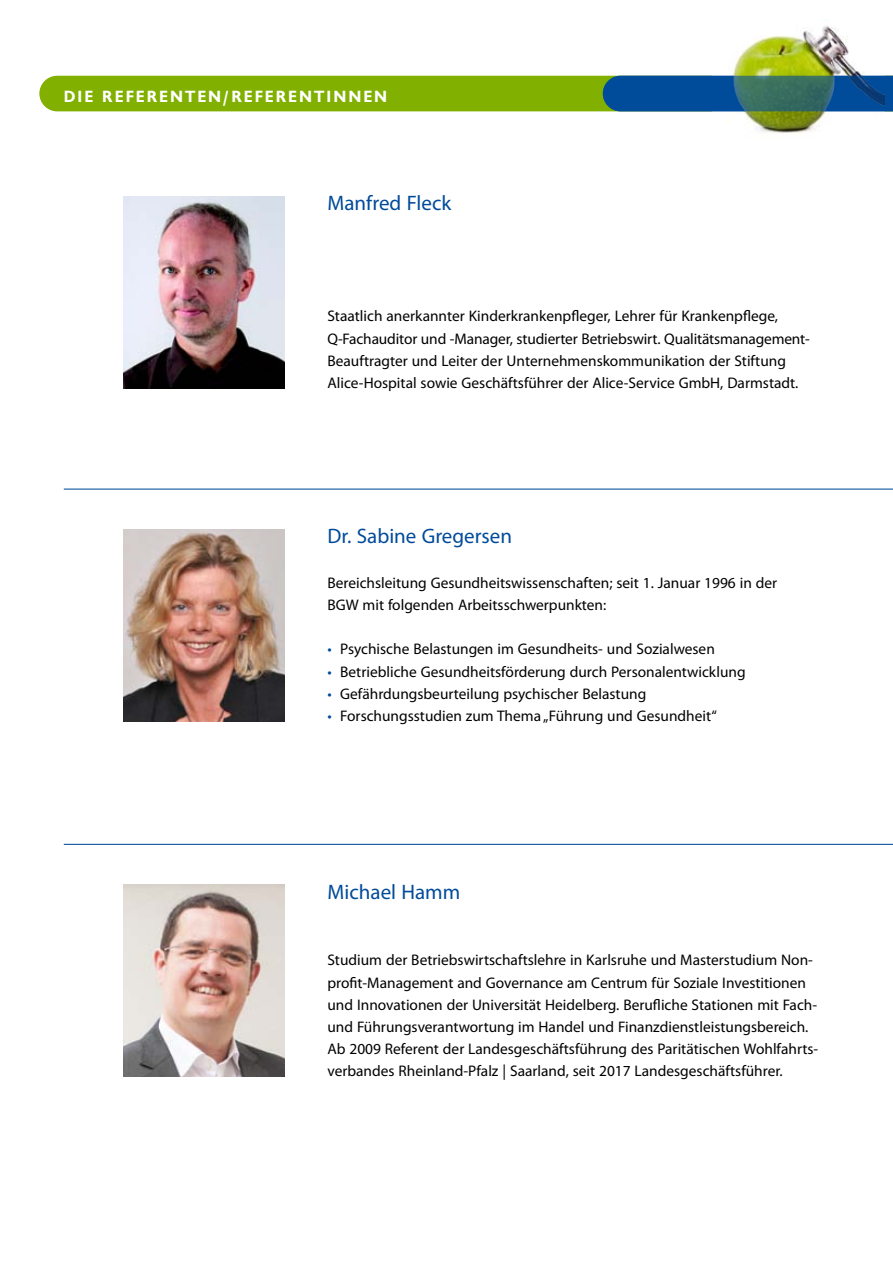
<style>
.page{position:relative;width:893px;height:1263px;background:#fff}
.page>*{position:absolute;margin:0;border:0;box-sizing:border-box;transform-origin:0 0}
.t1{font:21px "Myriad Pro";color:#004b9a}
.t2{font:700 16.8px "Chantilly";letter-spacing:.12em;color:#fff}
.t3{font:15.3px/22.2px "Myriad Pro";color:#000}
.s1{color:#004b9a}
</style>
<div class="page">
<img style="left:712px;top:26px;width:173px;height:107px">
<svg style="left:39px;top:76px;width:854px;height:35px;background:#6ca01a"></svg>
<img style="left:707px;top:76px;width:178px;height:35px">
<img style="left:123px;top:197px;width:162px;height:191px">
<hr style="left:64px;top:489px;width:829px;height:1px;background:#004b9a">
<img style="left:123px;top:530px;width:162px;height:191px">
<hr style="left:64px;top:844px;width:829px;height:1px;background:#004b9a">
<img style="left:123px;top:885px;width:162px;height:191px">
<p class="t2" style="left:64px;top:87px;width:325px">DIE REFERENTEN/REFERENTINNEN</p>
<h1 class="t1" style="left:327px;top:190px;width:125px">Manfred Fleck</h1>
<p class="t3" style="left:327px;top:305px;width:484px">Staatlich anerkannter Kinderkrankenpfleger, Lehrer für Krankenpflege, Q-Fachauditor und -Manager, studierter Betriebswirt. Qualitätsmanagement-Beauftragter und Leiter der Unternehmenskommunikation der Stiftung Alice-Hospital sowie Geschäftsführer der Alice-Service GmbH, Darmstadt.</p>
<h1 class="t1" style="left:327px;top:523px;width:186px">Dr. Sabine Gregersen</h1>
<p class="t3" style="left:327px;top:571px;width:451px">Bereichsleitung Gesundheitswissenschaften; seit 1. Januar 1996 in der<br>BGW mit folgenden Arbeitsschwerpunkten:</p>
<p class="t3" style="left:327px;top:638px;width:389px"><span class="s1">•</span> Psychische Belastungen im Gesundheits- und Sozialwesen</p>
<p class="t3" style="left:327px;top:660px;width:420px"><span class="s1">•</span> Betriebliche Gesundheitsförderung durch Personalentwicklung</p>
<p class="t3" style="left:327px;top:682px;width:320px"><span class="s1">•</span> Gefährdungsbeurteilung psychischer Belastung</p>
<p class="t3" style="left:327px;top:705px;width:391px"><span class="s1">•</span> Forschungsstudien zum Thema „Führung und Gesundheit“</p>
<h1 class="t1" style="left:327px;top:879px;width:134px">Michael Hamm</h1>
<p class="t3" style="left:327px;top:949px;width:492px">Studium der Betriebswirtschaftslehre in Karlsruhe und Masterstudium Non&shy;profit-Management and Governance am Centrum für Soziale Investitionen und Innovationen der Universität Heidelberg. Berufliche Stationen mit Fach&shy;und Führungsverantwortung im Handel und Finanzdienstleistungsbereich.<br>Ab 2009 Referent der Landesgeschäftsführung des Paritätischen Wohlfahrts&shy;verbandes Rheinland-Pfalz | Saarland, seit 2017 Landesgeschäftsführer.</p>
</div>
